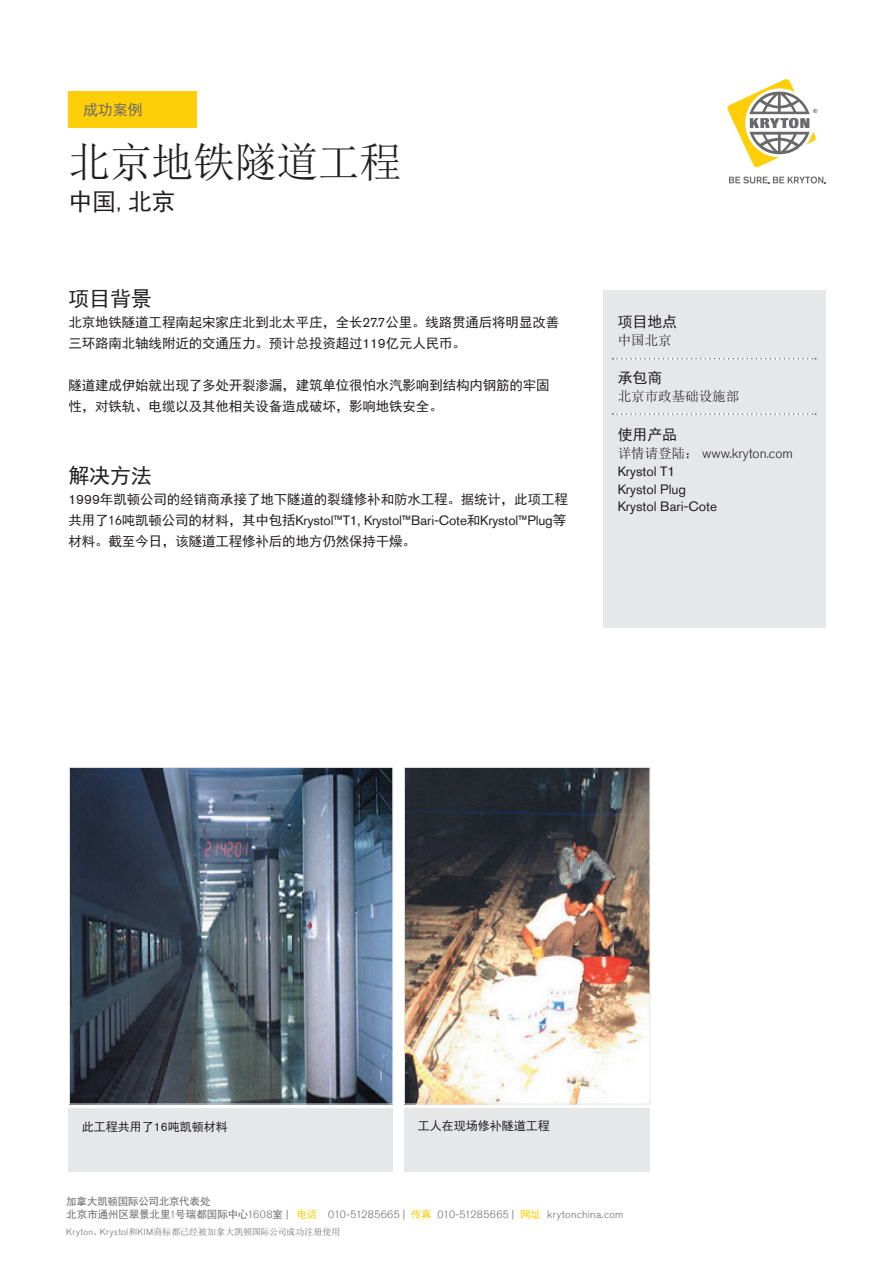
<style>
.page{position:relative;width:893px;height:1263px;background:#fff}
.page>*{position:absolute;margin:0;border:0;box-sizing:border-box;transform-origin:0 0}
.t1{font:42px "Sim Sun";letter-spacing:-.01em;color:#231f20}
.t2{font:24px "Sim Hei";color:#231f20}
.t3{font:21px "Sim Hei";letter-spacing:-.01em;color:#231f20}
.t4{font:15px "Sim Hei";letter-spacing:-.01em;color:#231f20}
.t5{font:15px "Sim Hei";color:#69696c}
.t6{font:13.5px/21px "Sim Hei";letter-spacing:-.01em;color:#231f20}
.t7{font:13.5px/17.9px "Akzidenz Grotesk Std";letter-spacing:-.01em;color:#231f20}
.t8{font:13.5px "Sim Sun";color:#231f20}
.t9{font:12px "Sim Hei";color:#231f20}
.t10{font:300 10.5px "Akzidenz Grotesk Std";letter-spacing:.025em;color:#69696c}
.t11{font:10.5px "Sim Hei";letter-spacing:-.015em;color:#69696c}
.t12{font:9px "Sim Sun";color:#69696c}
.s1{font-family:"Akzidenz Grotesk Std"}
.s2{font-family:"Sim Hei"}
.s3{font-family:"Sim Sun"}
.s4{font-weight:300}
.s5{font-family:"Sim Hei";font-weight:400}
.s6{font-family:"Sim Hei";font-weight:400;color:#fece08}
.s7{font-family:"Akzidenz Grotesk Std";font-weight:300}
</style>
<div class="page">
<div style="left:68px;top:91px;width:129px;height:37px;background:#fece08"></div>
<svg style="left:729px;top:176px;width:97px;height:7px"></svg>
<svg style="left:727px;top:79px;width:90px;height:89px"></svg>
<img style="left:71px;top:769px;width:320px;height:333px">
<div style="left:69px;top:767px;width:324px;height:337px;border:1px solid #e6e7e9"></div>
<div style="left:603px;top:290px;width:223px;height:337px;background:#e6e7e9"></div>
<img style="left:406px;top:769px;width:242px;height:333px">
<div style="left:404px;top:767px;width:246px;height:337px;border:1px solid #e6e7e9"></div>
<svg style="left:612px;top:413px;width:204px;height:2px"></svg>
<svg style="left:612px;top:358px;width:204px;height:1px"></svg>
<div style="left:68px;top:1108px;width:325px;height:64px;background:#e6e7e9"></div>
<div style="left:404px;top:1108px;width:246px;height:64px;background:#e6e7e9"></div>
<p class="t5" style="left:83px;top:102px;width:61px">成功案例</p>
<h1 class="t1" style="left:68px;top:141px;width:335px">北京地铁隧道工程</h1>
<h2 class="t2" style="left:68px;top:189px;width:109px">中国,北京</h2>
<h3 class="t3" style="left:68px;top:288px;width:85px">项目背景</h3>
<p class="t6" style="left:68px;top:312px;width:492px">北京地铁隧道工程南起宋家庄北到北太平庄，全长<span class="s1">27.7</span>公里。线路贯通后将明显改善三环路南北轴线附近的交通压力。预计总投资超过<span class="s1">119</span>亿元人民币。</p>
<p class="t6" style="left:68px;top:375px;width:483px">隧道建成伊始就出现了多处开裂渗漏，建筑单位很怕水汽影响到结构内钢筋的牢固性，对铁轨、电缆以及其他相关设备造成破坏，影响地铁安全。</p>
<h3 class="t3" style="left:68px;top:465px;width:85px">解决方法</h3>
<p class="t6" style="left:68px;top:489px;width:501px"><span class="s1">1999</span>年凯顿公司的经销商承接了地下隧道的裂缝修补和防水工程。据统计，此项工程</p>
<p class="t7" style="left:68px;top:511px;width:499px"><span class="s2">共用了16吨凯顿公司的材料，其中包括</span>Krystol™T1, Krystol™Bari-Cote<span class="s2">和</span>Krystol™Plug<span class="s2">等</span></p>
<p class="t6" style="left:68px;top:531px;width:349px">材料。截至今日，该隧道工程修补后的地方仍然保持干燥。</p>
<p class="t4" style="left:618px;top:314px;width:61px">项目地点</p>
<p class="t8" style="left:618px;top:334px;width:55px">中国北京</p>
<p class="t4" style="left:618px;top:370px;width:46px">承包商</p>
<p class="t8" style="left:618px;top:389px;width:123px">北京市政基础设施部</p>
<p class="t4" style="left:618px;top:427px;width:61px">使用产品</p>
<p class="t7" style="left:618px;top:444px;width:177px"><span class="s3">详情请登陆：</span> <span class="s4">www.kryton.com<br></span>Krystol T1<br>Krystol Plug<br>Krystol Bari-Cote</p>
<p class="t9" style="left:82px;top:1120px;width:147px">此工程共用了<span class="s1">16</span>吨凯顿材料</p>
<p class="t9" style="left:418px;top:1119px;width:133px">工人在现场修补隧道工程</p>
<p class="t11" style="left:66px;top:1196px;width:146px">加拿大凯顿国际公司北京代表处</p>
<p class="t10" style="left:66px;top:1209px;width:558px"><span class="s5">北京市通州区翠景北里</span>1<span class="s5">号瑞都国际中心</span>1608<span class="s5">室</span> | <span class="s6">电话</span> 010-51285665 | <span class="s6">传真</span> 010-51285665 | <span class="s6">网址</span> krytonchina.com</p>
<p class="t12" style="left:66px;top:1227px;width:276px"><span class="s7">Kryton</span>、<span class="s7">Krystol</span>和<span class="s7">KIM</span>商标都已经被加拿大凯顿国际公司成功注册使用</p>
</div>
